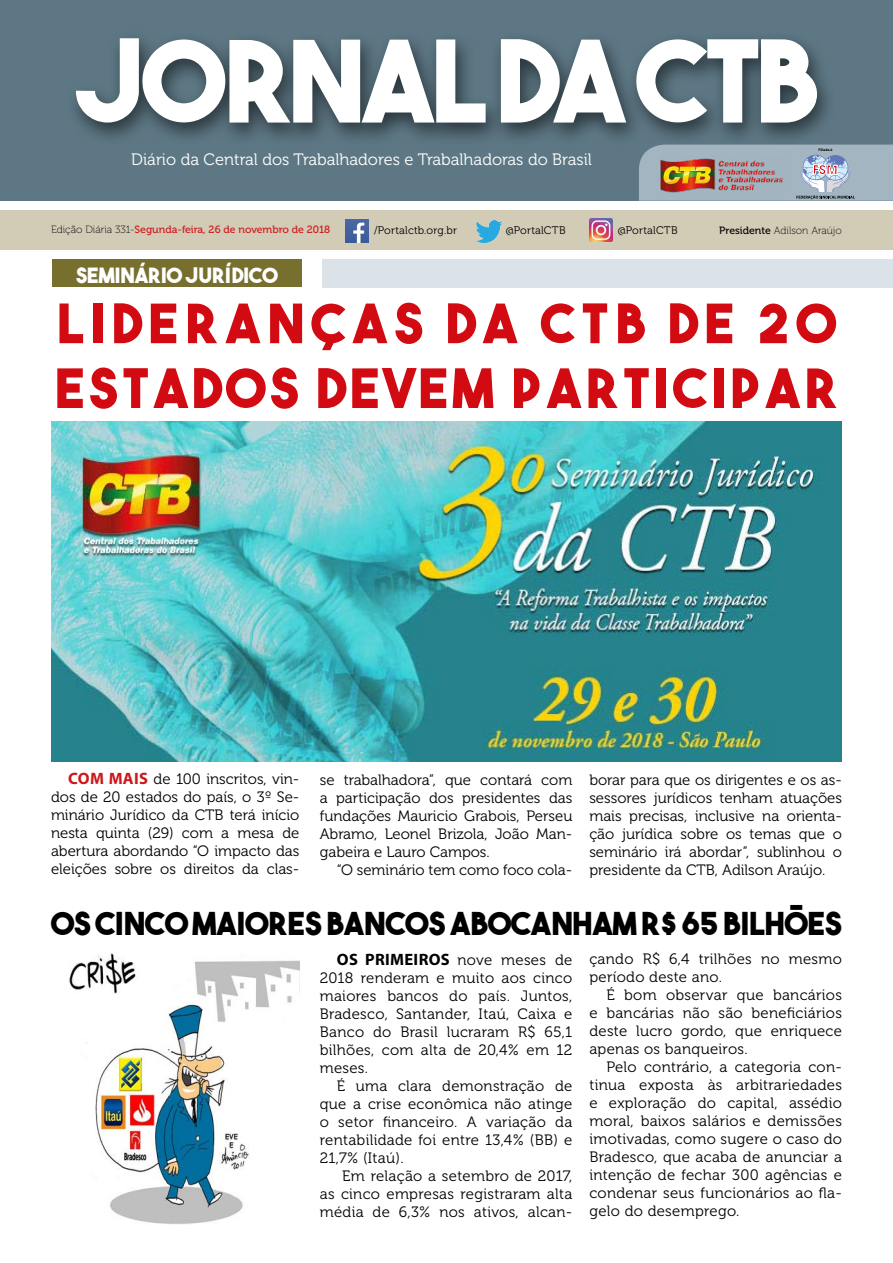
<style>
.page{position:relative;width:893px;height:1263px;background:#fff}
.page>*{position:absolute;margin:0;border:0;box-sizing:border-box;transform-origin:0 0}
.t1{font:54px/64.8px "The Bold Font";letter-spacing:.08em;color:#d20a11}
.t2{font:31.5px "The Bold Font";color:#000}
.t3{font:21px "The Bold Font";color:#fff}
.t4{font:16.5px "Museo 300";color:#fff}
.t5{font:700 16.5px "Myriad Pro";letter-spacing:.02em;color:#000}
.t6{font:15px/18px "Museo 300";letter-spacing:.02em;color:#000;text-align:justify}
.t7{font:15px "Museo 300";color:#000}
.t8{font:10.95px "Museo 300";letter-spacing:.015em;color:#000}
.t9{font:10.5px "Museo 500";color:#cd171a}
.t10{font:10.5px "Museo 100";color:#000}
.t11{font:700 3.75px "Myriad Pro";color:#000}
.s1{font-family:"Museo 100";color:#000}
.s2{font-family:"Museo 500"}
.s3{font-family:"Myriad Pro";font-weight:700;font-size:16.5px;color:#cd171a}
.s4{font-family:"Museo 300";font-weight:400;font-size:15px}
</style>
<div class="page">
<div style="left:0;top:0;width:893px;height:200px;background:#5d7784"></div>
<div style="left:0;top:210px;width:893px;height:39px;background:#d2ccb7"></div>
<div style="left:65px;top:30px;width:772px;height:116px;background:#000;opacity:.55"></div>
<svg style="left:76px;top:38px;width:741px;height:85px;fill:#fff"></svg>
<img style="left:639px;top:145px;width:254px;height:56px">
<img style="left:345px;top:219px;width:24px;height:23px">
<img style="left:475px;top:221px;width:27px;height:21px">
<img style="left:589px;top:218px;width:24px;height:24px">
<img style="left:51px;top:421px;width:791px;height:340px">
<div style="left:323px;top:259px;width:570px;height:29px;background:#dce3e8"></div>
<div style="left:52px;top:259px;width:250px;height:28px;background:#766f2d"></div>
<img style="left:69px;top:953px;width:230px;height:271px">
<p class="t4" style="left:131px;top:151px;width:462px">Diário da Central dos Trabalhadores e Trabalhadoras do Brasil</p>
<p class="t11" style="left:819px;top:148px;width:15px">Filiada à</p>
<p class="t9" style="left:51px;top:223px;width:281px"><span class="s1">Edição Diária 331-</span>Segunda-feira, 26 de novembro de 2018</p>
<p class="t8" style="left:374px;top:224px;width:85px">/Portalctb.org.br</p>
<p class="t8" style="left:506px;top:224px;width:61px">@PortalCTB</p>
<p class="t8" style="left:618px;top:224px;width:61px">@PortalCTB</p>
<p class="t10" style="left:719px;top:225px;width:124px"><span class="s2">Presidente</span> Adilson Araújo</p>
<h3 class="t3" style="left:76px;top:262px;width:203px">SEMINÁRIO JURÍDICO</h3>
<h1 class="t1" style="left:55px;top:290px;width:784px">LIDERANÇAS DA CTB DE 20<br>ESTADOS DEVEM PARTICIPAR</h1>
<p class="t6" style="left:51px;top:770px;width:250px;text-indent:17px"><span class="s3">COM MAIS</span> de 100 inscritos, vin&shy;dos de 20 estados do país, o 3º Se&shy;minário Jurídico da CTB terá início nesta quinta (29) com a mesa de abertura abordando “O impacto das eleições sobre os direitos da clas-</p>
<p class="t6" style="left:320px;top:771px;width:254px">se trabalhadora”, que contará com a participação dos presidentes das fundações Mauricio Grabois, Perseu Abramo, Leonel Brizola, João Man&shy;gabeira e Lauro Campos.</p>
<p class="t7" style="left:337px;top:861px;width:237px">“O seminário tem como foco cola-</p>
<p class="t6" style="left:589px;top:771px;width:254px">borar para que os dirigentes e os as&shy;sessores jurídicos tenham atuações mais precisas, inclusive na orienta&shy;ção jurídica sobre os temas que o seminário irá abordar”, sublinhou o presidente da CTB, Adilson Araújo.</p>
<h2 class="t2" style="left:51px;top:904px;width:792px">OS CINCO MAIORES BANCOS ABOCANHAM R$ 65 BILHÕES</h2>
<p class="t5" style="left:337px;top:949px;width:237px">OS PRIMEIROS <span class="s4">nove meses de</span></p>
<p class="t6" style="left:320px;top:969px;width:254px">2018 renderam e muito aos cinco maiores bancos do país. Juntos, Bradesco, Santander, Itaú, Caixa e Banco do Brasil lucraram R$ 65,1 bilhões, com alta de 20,4% em 12 meses.</p>
<p class="t6" style="left:320px;top:1077px;width:254px;text-indent:17px">É uma clara demonstração de que a crise econômica não atinge o setor financeiro. A variação da rentabilidade foi entre 13,4% (BB) e 21,7% (Itaú).</p>
<p class="t6" style="left:320px;top:1167px;width:254px;text-indent:22px">Em relação a setembro de 2017, as cinco empresas registraram alta média de 6,3% nos ativos, alcan-</p>
<p class="t6" style="left:589px;top:950px;width:254px">çando R$ 6,4 trilhões no mesmo período deste ano.</p>
<p class="t6" style="left:589px;top:986px;width:254px;text-indent:17px">É bom observar que bancários e bancárias não são beneficiários deste lucro gordo, que enriquece apenas os banqueiros.</p>
<p class="t6" style="left:589px;top:1058px;width:254px;text-indent:17px">Pelo contrário, a categoria con&shy;tinua exposta às arbitrariedades e exploração do capital, assédio moral, baixos salários e demissões imotivadas, como sugere o caso do Bradesco, que acaba de anunciar a intenção de fechar 300 agências e condenar seus funcionários ao fla&shy;gelo do desemprego.</p>
</div>
